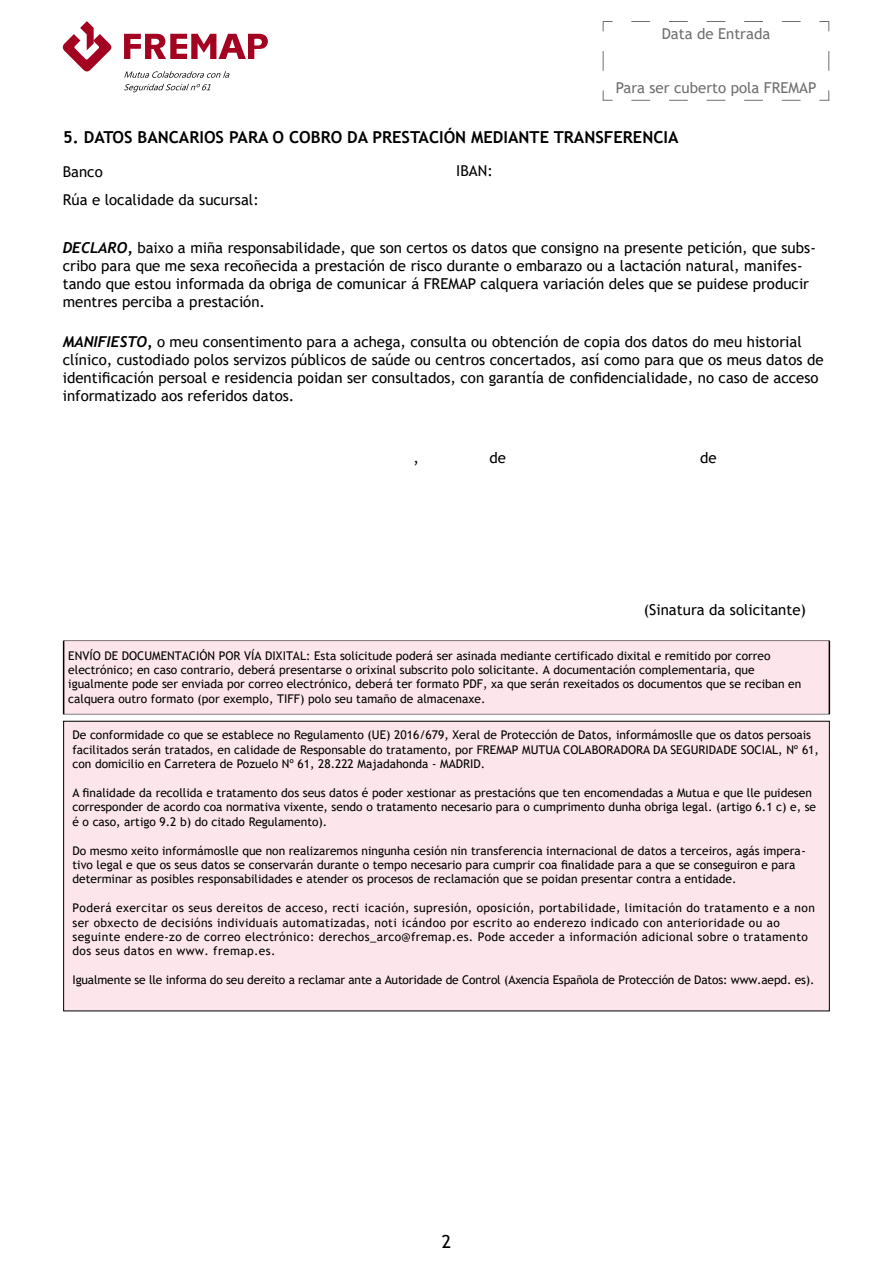
<style>
.page{position:relative;width:893px;height:1263px;background:#fff}
.page>*{position:absolute;margin:0;border:0;box-sizing:border-box;transform-origin:0 0}
.t1{font:18px "Trebuchet MS";color:#000}
.t2{font:700 16.5px "Trebuchet MS";color:#000}
.t3{font:15px/18px "Trebuchet MS";color:#000}
.t4{font:15px "Trebuchet MS";color:#706f6f}
.P_NOTA{font:12px/14.4px "Trebuchet MS";color:#000}
.P_NOTA-2{font:12px/14.4px "Trebuchet MS";letter-spacing:.03em;color:#000}
.s1{font-family:"Trebuchet";font-weight:700;font-style:italic}
</style>
<div class="page">
<svg style="left:124px;top:71px;width:106px;height:7px"></svg>
<svg style="left:124px;top:84px;width:87px;height:8px"></svg>
<svg style="left:62px;top:21px;width:50px;height:51px"></svg>
<svg style="left:124px;top:34px;width:144px;height:25px"></svg>
<svg style="left:602px;top:21px;width:228px;height:80px"></svg>
<div style="left:64px;top:721px;width:765px;height:290px;background:#fce6eb"></div>
<div style="left:64px;top:641px;width:765px;height:73px;background:#fce6eb"></div>
<p class="t4" style="left:662px;top:24px;width:110px">Data de Entrada</p>
<p class="t4" style="left:616px;top:78px;width:202px">Para ser cuberto pola FREMAP</p>
<h2 class="t2" style="left:63px;top:127px;width:617px">5. DATOS BANCARIOS PARA O COBRO DA PRESTACIÓN MEDIANTE TRANSFERENCIA</h2>
<p class="t3" style="left:456px;top:162px;width:38px">IBAN:</p>
<p class="t3" style="left:63px;top:162px;width:42px">Banco</p>
<p class="t3" style="left:63px;top:191px;width:198px">Rúa e localidade da sucursal:</p>
<p class="t3" style="left:63px;top:239px;width:755px"><span class="s1">DECLARO,</span> baixo a miña responsabilidade, que son certos os datos que consigno na presente petición, que subs&shy;cribo para que me sexa recoñecida a prestación de risco durante o embarazo ou a lactación natural, manifes&shy;tando que estou informada da obriga de comunicar á FREMAP calquera variación deles que se puidese producir mentres perciba a prestación.</p>
<p class="t3" style="left:63px;top:333px;width:762px"><span class="s1">MANIFIESTO,</span> o meu consentimento para a achega, consulta ou obtención de copia dos datos do meu historial clínico, custodiado polos servizos públicos de saúde ou centros concertados, así como para que os meus datos de identificación persoal e residencia poidan ser consultados, con garantía de confidencialidade, no caso de acceso informatizado aos referidos datos.</p>
<p class="t3" style="left:414px;top:449px;width:7px">,</p>
<p class="t3" style="left:489px;top:449px;width:18px">de</p>
<p class="t3" style="left:700px;top:449px;width:18px">de</p>
<p class="t3" style="left:644px;top:600px;width:164px">(Sinatura da solicitante)</p>
<p class="P_NOTA" style="left:68px;top:648px;width:734px">ENVÍO DE DOCUMENTACIÓN POR VÍA DIXITAL: Esta solicitude poderá ser asinada mediante certificado dixital e remitido por correo electrónico; en caso contrario, deberá presentarse o orixinal subscrito polo solicitante. A documentación complementaria, que igualmente pode ser enviada por correo electrónico, deberá ter formato PDF, xa que serán rexeitados os documentos que se reciban en calquera outro formato (por exemplo, TIFF) polo seu tamaño de almacenaxe.</p>
<p class="P_NOTA" style="left:73px;top:728px;width:748px">De conformidade co que se establece no Regulamento (UE) 2016/679, Xeral de Protección de Datos, informámoslle que os datos persoais facilitados serán tratados, en calidade de Responsable do tratamento, por FREMAP MUTUA COLABORADORA DA SEGURIDADE SOCIAL, Nº 61, con domicilio en Carretera de Pozuelo Nº 61, 28.222 Majadahonda - MADRID.</p>
<p class="P_NOTA" style="left:73px;top:785px;width:745px">A finalidade da recollida e tratamento dos seus datos é poder xestionar as prestacións que ten encomendadas a Mutua e que lle puidesen corresponder de acordo coa normativa vixente, sendo o tratamento necesario para o cumprimento dunha obriga legal. (artigo 6.1 c) e, se é o caso, artigo 9.2 b) do citado Regulamento).</p>
<p class="P_NOTA" style="left:73px;top:843px;width:735px">Do mesmo xeito informámoslle que non realizaremos ningunha cesión nin transferencia internacional de datos a terceiros, agás impera&shy;tivo legal e que os seus datos se conservarán durante o tempo necesario para cumprir coa finalidade para a que se conseguiron e para determinar as posibles responsabilidades e atender os procesos de reclamación que se poidan presentar contra a entidade.</p>
<p class="P_NOTA-2" style="left:73px;top:901px;width:744px">Poderá exercitar os seus dereitos de acceso, recti icación, supresión, oposición, portabilidade, limitación do tratamento e a non ser obxecto de decisións individuais automatizadas, noti icándoo por escrito ao enderezo indicado con anterioridade ou ao seguinte endere-zo de correo electrónico: derechos_arco@fremap.es. Pode acceder a información adicional sobre o tratamento dos seus datos en www. fremap.es.</p>
<p class="P_NOTA" style="left:73px;top:973px;width:743px">Igualmente se lle informa do seu dereito a reclamar ante a Autoridade de Control (Axencia Española de Protección de Datos: www.aepd. es).</p>
<h1 class="t1" style="left:442px;top:1230px;width:11px">2</h1>
</div>
